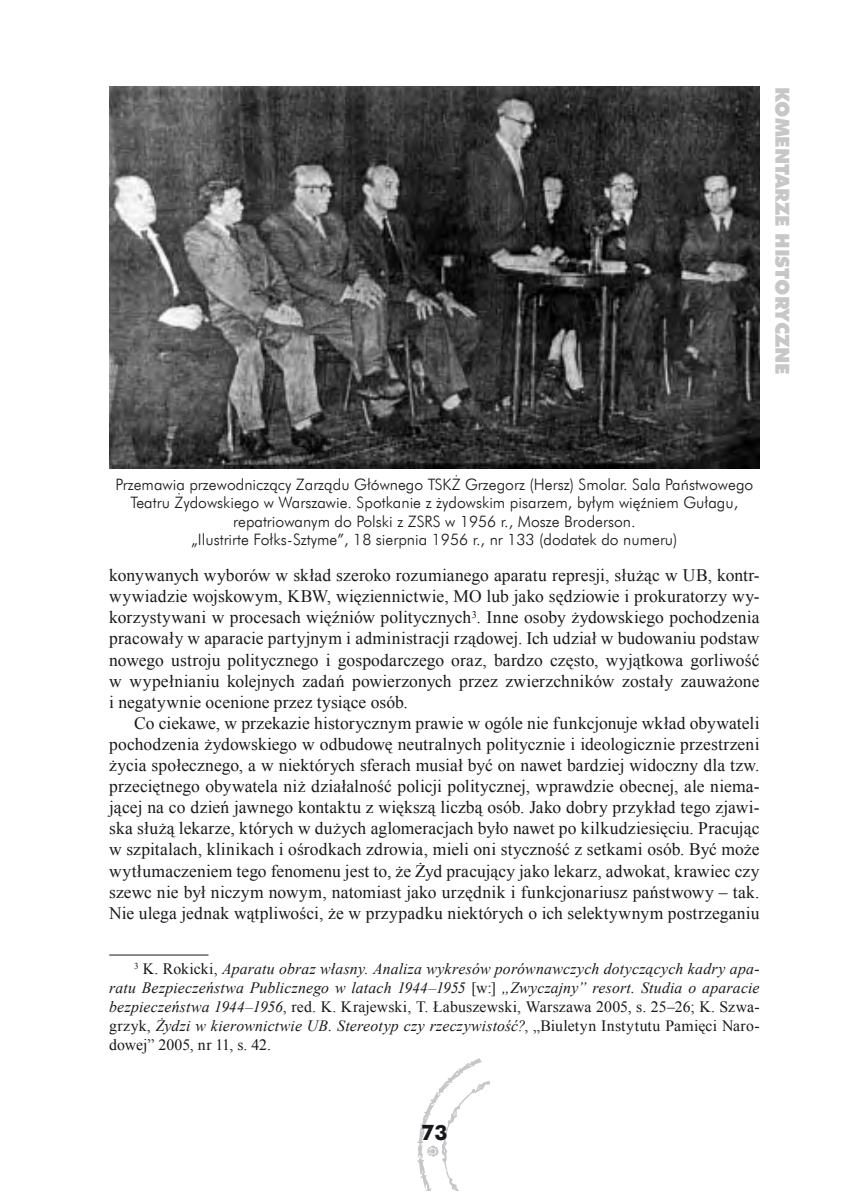
<style>
.page{position:relative;width:844px;height:1191px;background:#fff}
.page>*{position:absolute;margin:0;border:0;box-sizing:border-box;transform-origin:0 0}
.t1{font:700 21px "Futura EU";color:#1a171c}
.t2{font:19.25px "Futura X Blk EU";color:#c6c7c9}
.t3{font:17.5px/21px "Times New Roman";letter-spacing:.005em;color:#1a171c;text-align:justify}
.t4{font:italic 15.75px/18.9px "Times New Roman";letter-spacing:.01em;color:#1a171c;text-align:justify}
.t5{font:15.75px/18.4px "Futura Lt EU";color:#1a171c;text-align:center}
.s1{font-style:normal}
</style>
<div class="page">
<img style="left:418px;top:1058px;width:72px;height:133px">
<hr style="left:109px;top:954px;width:99px;height:1px;background:#1a171c">
<img style="left:109px;top:87px;width:650px;height:381px">
<p class="t2" style="left:794px;top:87px;width:289px;rotate:90deg">komentarze hi-sto-rycz-ne</p>
<p class="t5" style="left:115px;top:475px;width:639px">Przemawia przewodniczący Zarządu Głównego TSKŻ Grzegorz (Hersz) Smolar. Sala Państwowego Teatru Żydowskiego w Warszawie. Spotkanie z żydowskim pisarzem, byłym więźniem Gułagu, repatriowanym do Polski z ZSRS w 1956 r., Mosze Broderson.<br>„Ilustrirte Fołks-Sztyme”, 18 sierpnia 1956 r., nr 133 (dodatek do numeru)</p>
<p class="t3" style="left:109px;top:564px;width:651px">konywanych wyborów w skład szeroko rozumianego aparatu represji, służąc w UB, kontr&shy;wywiadzie wojskowym, KBW, więziennictwie, MO lub jako sędziowie i prokuratorzy wy&shy;korzystywani w procesach więźniów politycznych . Inne osoby żydowskiego pochodzenia pracowały w aparacie partyjnym i administracji rządowej. Ich udział w budowaniu podstaw nowego ustroju politycznego i gospodarczego oraz, bardzo często, wyjątkowa gorliwość w wypełnianiu kolejnych zadań powierzonych przez zwierzchników zostały zauważone i negatywnie ocenione przez tysiące osób.</p>
<p class="t3" style="left:109px;top:712px;width:651px;text-indent:25px">Co ciekawe, w przekazie historycznym prawie w ogóle nie funkcjonuje wkład obywateli pochodzenia żydowskiego w odbudowę neutralnych politycznie i ideologicznie przestrzeni życia społecznego, a w niektórych sferach musiał być on nawet bardziej widoczny dla tzw. przeciętnego obywatela niż działalność policji politycznej, wprawdzie obecnej, ale niema&shy;jącej na co dzień jawnego kontaktu z większą liczbą osób. Jako dobry przykład tego zjawi&shy;ska służą lekarze, których w dużych aglomeracjach było nawet po kilkudziesięciu. Pracując w szpitalach, klinikach i ośrodkach zdrowia, mieli oni styczność z setkami osób. Być może wytłumaczeniem tego fenomenu jest to, że Żyd pracujący jako lekarz, adwokat, krawiec czy szewc nie był niczym nowym, natomiast jako urzędnik i funkcjonariusz państwowy – tak.<br>Nie ulega jednak wątpliwości, że w przypadku niektórych o ich selektywnym postrzeganiu</p>
<p class="t4" style="left:109px;top:958px;width:651px;text-indent:34px"><span class="s1">K. Rokicki,</span> Aparatu obraz własny. Analiza wykresów porównawczych dotyczących kadry apa&shy;ratu Bezpieczeństwa Publicznego w latach 1944–1955 <span class="s1">[w:]</span> „Zwyczajny” resort. Studia o aparacie bezpieczeństwa 1944–1956<span class="s1">, red. K. Krajewski, T. Łabuszewski, Warszawa 2005, s. 25–26; K. Szwa&shy;grzyk,</span> Żydzi w kierownictwie UB. Stereotyp czy rzeczywistość?<span class="s1">, „Biuletyn Instytutu Pamięci Naro&shy;dowej” 2005, nr 11, s. 42.</span></p>
<p class="t1" style="left:421px;top:1119px;width:13px">73</p>
</div>
